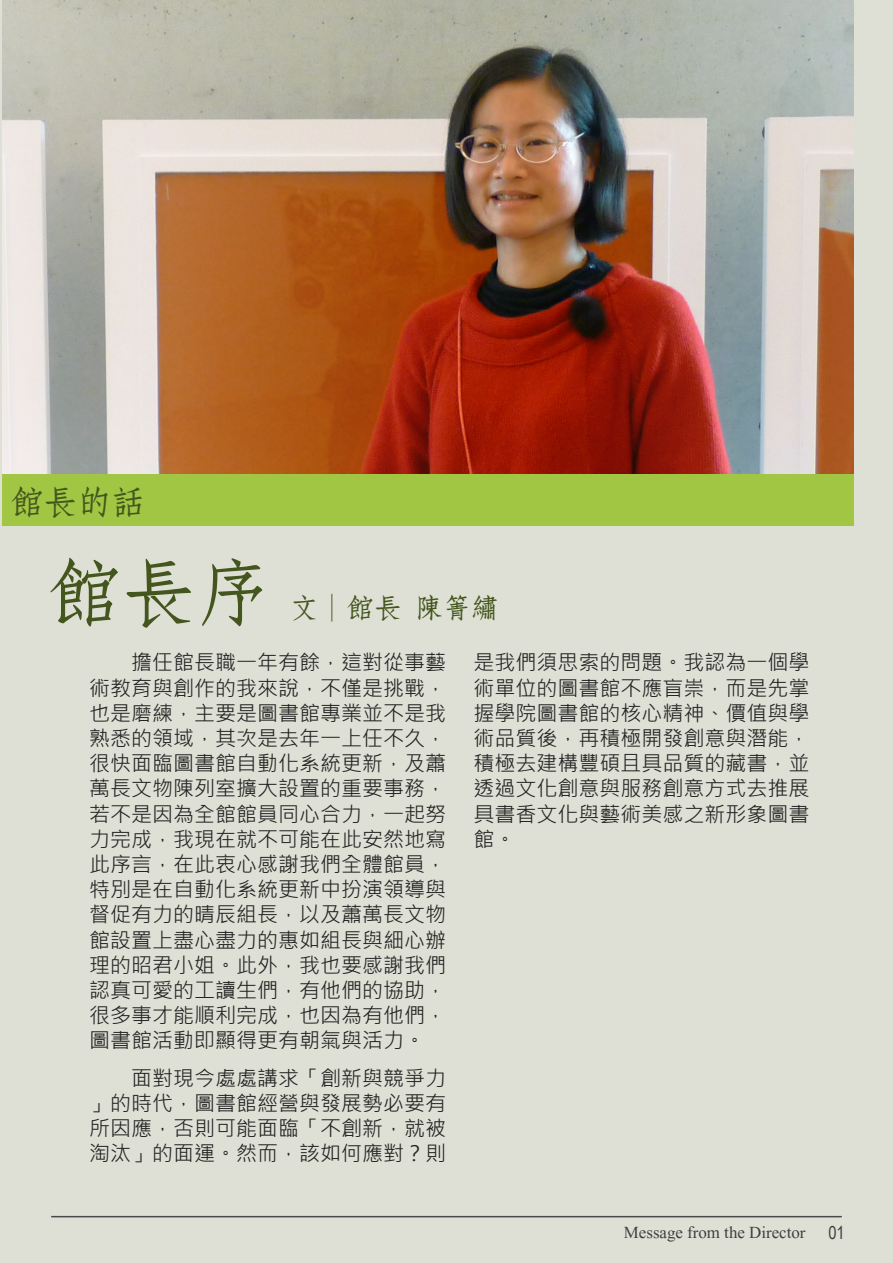
<style>
.page{position:relative;width:893px;height:1263px;background:#dee0d5}
.page>*{position:absolute;margin:0;border:0;box-sizing:border-box;transform-origin:0 0}
.t1{font:75px "DF Fang Song W6 HK BF";color:#44561d}
.t2{font:33.9px "DF Fang Song W6 HK BF";color:#44561d}
.t3{font:27.75px "DF Fang Song W6 HK BF";color:#44561d}
.t4{font:21px/25.2px "Microsoft Jheng Hei";color:#232323;text-align:justify}
.t5{font:21px "Aparajita";color:#3f3f3f}
.s1{font-family:"Arial Narrow";font-size:18px}
</style>
<div class="page">
<img style="left:2px;top:0;width:851px;height:474px">
<hr style="left:51px;top:1216px;width:791px;height:1px;background:#494949">
<div style="left:2px;top:474px;width:852px;height:52px;background:#a0c644"></div>
<h2 class="t2" style="left:9px;top:484px;width:137px">館長的話</h2>
<h1 class="t1" style="left:45px;top:555px;width:227px">館長序</h1>
<h3 class="t3" style="left:291px;top:594px;width:209px">文│館長 陳箐繡</h3>
<p class="t4" style="left:89px;top:650px;width:359px;text-indent:42px">擔任館長職一年有餘，這對從事藝術教育與創作的我來說，不僅是挑戰，也是磨練，主要是圖書館專業並不是我熟悉的領域，其次是去年一上任不久，很快面臨圖書館自動化系統更新，及蕭萬長文物陳列室擴大設置的重要事務，若不是因為全館館員同心合力，一起努力完成，我現在就不可能在此安然地寫此序言，在此衷心感謝我們全體館員，特別是在自動化系統更新中扮演領導與督促有力的晴辰組長，以及蕭萬長文物館設置上盡心盡力的惠如組長與細心辦理的昭君小姐。此外，我也要感謝我們認真可愛的工讀生們，有他們的協助，很多事才能順利完成，也因為有他們，圖書館活動即顯得更有朝氣與活力。</p>
<p class="t4" style="left:89px;top:1065px;width:359px;text-indent:42px">面對現今處處講求「創新與競爭力」的時代，圖書館經營與發展勢必要有所因應，否則可能面臨「不創新，就被淘汰」的面運。然而，該如何應對？則</p>
<p class="t4" style="left:474px;top:650px;width:337px">是我們須思索的問題。我認為一個學術單位的圖書館不應盲崇，而是先掌握學院圖書館的核心精神、價值與學術品質後，再積極開發創意與潛能，積極去建構豐碩且具品質的藏書，並透過文化創意與服務創意方式去推展具書香文化與藝術美感之新形象圖書館。</p>
<p class="t5" style="left:624px;top:1222px;width:222px">Message from the Director <span class="s1">01</span></p>
</div>
